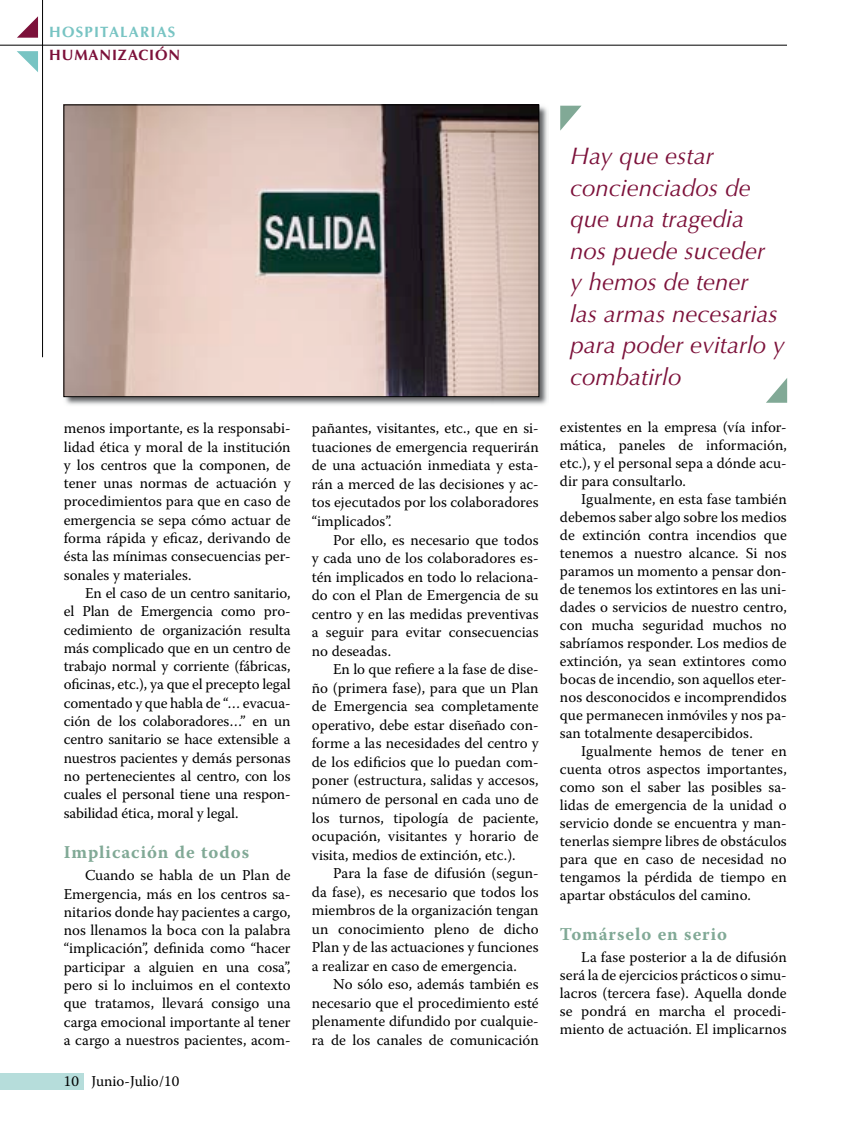
<style>
.page{position:relative;width:851px;height:1127px;background:#fff}
.page>*{position:absolute;margin:0;border:0;box-sizing:border-box;transform-origin:0 0}
.t1{font:italic 24px/31.5px "Optima LT Std";color:#7c113a}
.t2{font:700 18px "Warnock Pro";letter-spacing:.05em;color:#81a996}
.t3{font:15px/18.3px "Warnock Pro";color:#000;text-align:justify}
.t4{font:700 15px/23.7px "Optima LT Std";letter-spacing:.06em;color:#78c4c3}
.s1{color:#7c113a}
</style>
<div class="page">
<img style="left:63px;top:104px;width:485px;height:301px">
<img style="left:66px;top:107px;width:471px;height:288px">
<div style="left:64px;top:105px;width:475px;height:292px;border:1px solid #000"></div>
<svg style="left:766px;top:378px;width:21px;height:25px"></svg>
<svg style="left:560px;top:106px;width:21px;height:25px"></svg>
<hr style="left:42px;top:0;width:1px;height:357px;background:#000">
<svg style="left:17px;top:51px;width:21px;height:21px"></svg>
<svg style="left:17px;top:16px;width:21px;height:22px"></svg>
<hr style="left:0;top:45px;width:786px;height:1px;background:#000">
<div style="left:0;top:1073px;width:84px;height:16px;background:#b6dddb"></div>
<p class="t4" style="left:49px;top:20px;width:133px">HOSPITALARIAS<br><span class="s1">HUMANIZACIÓN</span></p>
<p class="t3" style="left:64px;top:419px;width:228px">menos importante, es la responsabi-</p>
<p class="t3" style="left:64px;top:437px;width:228px">lidad ética y moral de la institución</p>
<p class="t3" style="left:64px;top:455px;width:228px">y los centros que la componen, de</p>
<p class="t3" style="left:64px;top:474px;width:228px">tener unas normas de actuación y</p>
<p class="t3" style="left:64px;top:492px;width:228px">procedimientos para que en caso de</p>
<p class="t3" style="left:64px;top:510px;width:228px">emergencia se sepa cómo actuar de</p>
<p class="t3" style="left:64px;top:529px;width:228px">forma rápida y eficaz, derivando de</p>
<p class="t3" style="left:64px;top:547px;width:228px">ésta las mínimas consecuencias per-</p>
<p class="t3" style="left:64px;top:565px;width:129px">sonales y materiales.</p>
<p class="t3" style="left:85px;top:584px;width:207px">En el caso de un centro sanitario,</p>
<p class="t3" style="left:64px;top:602px;width:228px">el Plan de Emergencia como pro-</p>
<p class="t3" style="left:64px;top:620px;width:228px">cedimiento de organización resulta</p>
<p class="t3" style="left:64px;top:638px;width:228px">más complicado que en un centro de</p>
<p class="t3" style="left:64px;top:657px;width:228px">trabajo normal y corriente (fábricas,</p>
<p class="t3" style="left:64px;top:675px;width:228px">oficinas, etc.), ya que el precepto legal</p>
<p class="t3" style="left:64px;top:693px;width:228px">comentado y que habla de “… evacua-</p>
<p class="t3" style="left:64px;top:712px;width:228px">ción de los colaboradores…” en un</p>
<p class="t3" style="left:64px;top:730px;width:228px">centro sanitario se hace extensible a</p>
<p class="t3" style="left:64px;top:748px;width:228px">nuestros pacientes y demás personas</p>
<p class="t3" style="left:64px;top:766px;width:228px">no pertenecientes al centro, con los</p>
<p class="t3" style="left:64px;top:785px;width:228px">cuales el personal tiene una respon-</p>
<p class="t3" style="left:64px;top:803px;width:176px">sabilidad ética, moral y legal.</p>
<p class="t2" style="left:64px;top:841px;width:187px">Implicación de todos</p>
<p class="t3" style="left:64px;top:866px;width:228px;text-indent:21px">Cuando se habla de un Plan de Emergencia, más en los centros sa&shy;nitarios donde hay pacientes a cargo, nos llenamos la boca con la palabra “implicación”, definida como “hacer participar a alguien en una cosa”, pero si lo incluimos en el contexto que tratamos, llevará consigo una carga emocional importante al tener a cargo a nuestros pacientes, acom-</p>
<p class="t3" style="left:64px;top:1072px;width:117px">10 Junio-Julio/10</p>
<p class="t3" style="left:312px;top:419px;width:228px">pañantes, visitantes, etc., que en si-</p>
<p class="t3" style="left:312px;top:437px;width:228px">tuaciones de emergencia requerirán</p>
<p class="t3" style="left:312px;top:456px;width:228px">de una actuación inmediata y esta-</p>
<p class="t3" style="left:312px;top:474px;width:228px">rán a merced de las decisiones y ac-</p>
<p class="t3" style="left:312px;top:493px;width:228px">tos ejecutados por los colaboradores</p>
<p class="t3" style="left:312px;top:512px;width:81px">“implicados”.</p>
<p class="t3" style="left:333px;top:530px;width:207px">Por ello, es necesario que todos</p>
<p class="t3" style="left:312px;top:549px;width:228px">y cada uno de los colaboradores es-</p>
<p class="t3" style="left:312px;top:567px;width:228px">tén implicados en todo lo relaciona-</p>
<p class="t3" style="left:312px;top:586px;width:228px">do con el Plan de Emergencia de su</p>
<p class="t3" style="left:312px;top:604px;width:228px">centro y en las medidas preventivas</p>
<p class="t3" style="left:312px;top:623px;width:228px">a seguir para evitar consecuencias</p>
<p class="t3" style="left:312px;top:641px;width:81px">no deseadas.</p>
<p class="t3" style="left:333px;top:660px;width:207px">En lo que refiere a la fase de dise-</p>
<p class="t3" style="left:312px;top:678px;width:228px">ño (primera fase), para que un Plan</p>
<p class="t3" style="left:312px;top:697px;width:228px">de Emergencia sea completamente</p>
<p class="t3" style="left:312px;top:715px;width:228px">operativo, debe estar diseñado con-</p>
<p class="t3" style="left:312px;top:734px;width:228px">forme a las necesidades del centro y</p>
<p class="t3" style="left:312px;top:752px;width:228px">de los edificios que lo puedan com-</p>
<p class="t3" style="left:312px;top:771px;width:228px">poner (estructura, salidas y accesos,</p>
<p class="t3" style="left:312px;top:790px;width:228px">número de personal en cada uno de</p>
<p class="t3" style="left:312px;top:808px;width:228px">los turnos, tipología de paciente,</p>
<p class="t3" style="left:312px;top:827px;width:228px">ocupación, visitantes y horario de</p>
<p class="t3" style="left:312px;top:845px;width:205px">visita, medios de extinción, etc.).</p>
<p class="t3" style="left:333px;top:864px;width:207px">Para la fase de difusión (segun-</p>
<p class="t3" style="left:312px;top:882px;width:228px">da fase), es necesario que todos los</p>
<p class="t3" style="left:312px;top:901px;width:228px">miembros de la organización tengan</p>
<p class="t3" style="left:312px;top:919px;width:228px">un conocimiento pleno de dicho</p>
<p class="t3" style="left:312px;top:938px;width:228px">Plan y de las actuaciones y funciones</p>
<p class="t3" style="left:312px;top:956px;width:206px">a realizar en caso de emergencia.</p>
<p class="t3" style="left:333px;top:975px;width:207px">No sólo eso, además también es</p>
<p class="t3" style="left:312px;top:993px;width:228px">necesario que el procedimiento esté</p>
<p class="t3" style="left:312px;top:1012px;width:228px">plenamente difundido por cualquie-</p>
<p class="t3" style="left:312px;top:1030px;width:228px">ra de los canales de comunicación</p>
<p class="t1" style="left:570px;top:141px;width:216px">Hay que estar concienciados de que una tragedia nos puede suceder<br>y hemos de tener<br>las armas necesarias para poder evitarlo y combatirlo</p>
<p class="t3" style="left:560px;top:418px;width:228px">existentes en la empresa (vía infor-</p>
<p class="t3" style="left:560px;top:436px;width:228px">mática, paneles de información,</p>
<p class="t3" style="left:560px;top:454px;width:228px">etc.), y el personal sepa a dónde acu-</p>
<p class="t3" style="left:560px;top:472px;width:127px">dir para consultarlo.</p>
<p class="t3" style="left:581px;top:490px;width:207px">Igualmente, en esta fase también</p>
<p class="t3" style="left:560px;top:508px;width:228px">debemos saber algo sobre los medios</p>
<p class="t3" style="left:560px;top:526px;width:228px">de extinción contra incendios que</p>
<p class="t3" style="left:560px;top:544px;width:228px">tenemos a nuestro alcance. Si nos</p>
<p class="t3" style="left:560px;top:562px;width:228px">paramos un momento a pensar don-</p>
<p class="t3" style="left:560px;top:580px;width:228px">de tenemos los extintores en las uni-</p>
<p class="t3" style="left:560px;top:598px;width:228px">dades o servicios de nuestro centro,</p>
<p class="t3" style="left:560px;top:616px;width:228px">con mucha seguridad muchos no</p>
<p class="t3" style="left:560px;top:634px;width:228px">sabríamos responder. Los medios de</p>
<p class="t3" style="left:560px;top:652px;width:228px">extinción, ya sean extintores como</p>
<p class="t3" style="left:560px;top:670px;width:228px">bocas de incendio, son aquellos eter-</p>
<p class="t3" style="left:560px;top:688px;width:228px">nos desconocidos e incomprendidos</p>
<p class="t3" style="left:560px;top:706px;width:228px">que permanecen inmóviles y nos pa-</p>
<p class="t3" style="left:560px;top:724px;width:194px">san totalmente desapercibidos.</p>
<p class="t3" style="left:581px;top:742px;width:207px">Igualmente hemos de tener en</p>
<p class="t3" style="left:560px;top:760px;width:228px">cuenta otros aspectos importantes,</p>
<p class="t3" style="left:560px;top:778px;width:228px">como son el saber las posibles sa-</p>
<p class="t3" style="left:560px;top:796px;width:228px">lidas de emergencia de la unidad o</p>
<p class="t3" style="left:560px;top:814px;width:228px">servicio donde se encuentra y man-</p>
<p class="t3" style="left:560px;top:832px;width:228px">tenerlas siempre libres de obstáculos</p>
<p class="t3" style="left:560px;top:850px;width:228px">para que en caso de necesidad no</p>
<p class="t3" style="left:560px;top:868px;width:228px">tengamos la pérdida de tiempo en</p>
<p class="t3" style="left:560px;top:886px;width:192px">apartar obstáculos del camino.</p>
<p class="t2" style="left:560px;top:923px;width:168px">Tomárselo en serio</p>
<p class="t3" style="left:560px;top:948px;width:228px;text-indent:21px">La fase posterior a la de difusión será la de ejercicios prácticos o simu&shy;lacros (tercera fase). Aquella donde se pondrá en marcha el procedi&shy;miento de actuación. El implicarnos</p>
</div>
